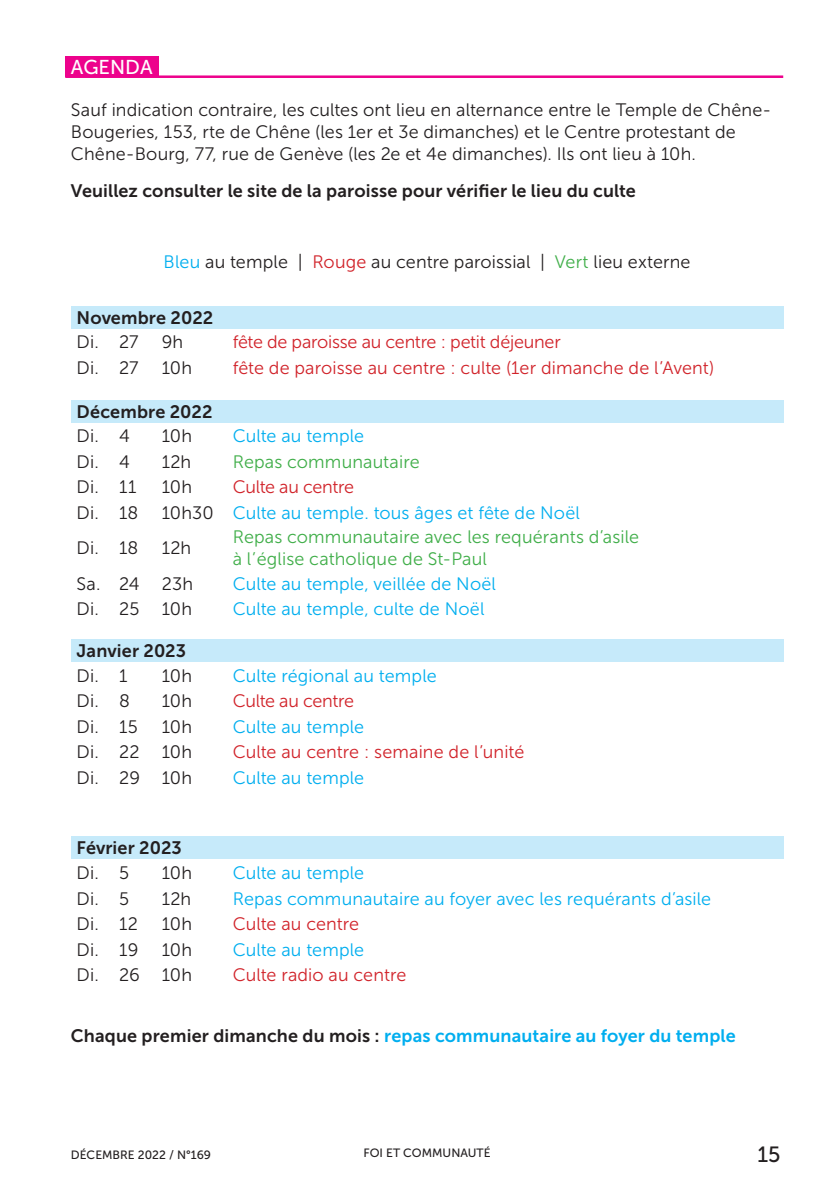
<style>
.page{position:relative;width:840px;height:1191px;background:#fff}
.page>*{position:absolute;margin:0;border:0;box-sizing:border-box;transform-origin:0 0}
.t1{font:22px "Museo Sans 500";color:#231f20}
.t2{font:20px "Museo Sans 500";color:#fff}
.t3{font:18px/22px "Museo Sans 300";letter-spacing:.01em;color:#231f20}
.t4{font:18px "Museo Sans 300";letter-spacing:.005em;color:#00aeef}
.t5{font:18px "Museo Sans 300";letter-spacing:-.005em;color:#d1232a}
.t6{font:18px "Museo Sans 700";letter-spacing:.005em;color:#231f20}
.t7{font:18px/22px "Museo Sans 300";letter-spacing:.005em;color:#40ae49}
.t8{font:18px "Museo Sans 700";letter-spacing:.01em;color:#00aeef}
.t9{font:12px "Museo Sans 500";color:#231f20}
.s1{color:#00aeef}
.s2{color:#d1232a}
.s3{color:#40ae49}
.s4{color:#231f20}
</style>
<div class="page">
<div style="left:65px;top:57px;width:93px;height:20px;background:#ed028c"></div>
<hr style="left:65px;top:75px;width:717px;height:3px;background:#ed028c">
<div style="left:71px;top:400px;width:711px;height:23px;background:#c6eafa"></div>
<div style="left:71px;top:306px;width:711px;height:23px;background:#c6eafa"></div>
<div style="left:71px;top:639px;width:711px;height:23px;background:#c6eafa"></div>
<div style="left:71px;top:836px;width:711px;height:22px;background:#c6eafa"></div>
<p class="t2" style="left:71px;top:56px;width:83px">AGENDA</p>
<p class="t3" style="left:71px;top:99px;width:701px">Sauf indication contraire, les cultes ont lieu en alternance entre le Temple de Chêne-<br>Bougeries, 153, rte de Chêne (les 1er et 3e dimanches) et le Centre protestant de<br>Chêne-Bourg, 77, rue de Genève (les 2e et 4e dimanches). Ils ont lieu à 10h.</p>
<p class="t6" style="left:71px;top:180px;width:566px">Veuillez consulter le site de la paroisse pour vérifier le lieu du culte</p>
<p class="t3" style="left:163px;top:250px;width:528px"><span class="s1">Bleu</span> au temple | <span class="s2">Rouge</span> au centre paroissial | <span class="s3">Vert</span> lieu externe</p>
<p class="t6" style="left:77px;top:308px;width:138px">Novembre 2022</p>
<p class="t3" style="left:77px;top:331px;width:63px">Di. 27</p>
<p class="t3" style="left:162px;top:331px;width:23px">9h</p>
<p class="t5" style="left:232px;top:332px;width:329px">fête de paroisse au centre : petit déjeuner</p>
<p class="t3" style="left:77px;top:357px;width:63px">Di. 27</p>
<p class="t3" style="left:162px;top:357px;width:32px">10h</p>
<p class="t5" style="left:232px;top:358px;width:483px">fête de paroisse au centre : culte (1er dimanche de l’Avent)</p>
<p class="t6" style="left:77px;top:402px;width:137px">Décembre 2022</p>
<p class="t3" style="left:77px;top:425px;width:55px">Di. 4</p>
<p class="t3" style="left:162px;top:425px;width:32px">10h</p>
<p class="t4" style="left:232px;top:426px;width:133px">Culte au temple</p>
<p class="t3" style="left:77px;top:451px;width:55px">Di. 4</p>
<p class="t3" style="left:162px;top:451px;width:31px">12h</p>
<p class="t7" style="left:232px;top:451px;width:188px">Repas communautaire</p>
<p class="t3" style="left:77px;top:476px;width:61px">Di. 11</p>
<p class="t3" style="left:162px;top:476px;width:32px">10h</p>
<p class="t5" style="left:232px;top:477px;width:123px">Culte au centre</p>
<p class="t3" style="left:77px;top:502px;width:63px">Di. 18</p>
<p class="t4" style="left:162px;top:503px;width:419px"><span class="s4">10h30</span> Culte au temple. tous âges et fête de Noël</p>
<p class="t3" style="left:77px;top:537px;width:63px">Di. 18</p>
<p class="t3" style="left:162px;top:537px;width:31px">12h</p>
<p class="t7" style="left:232px;top:526px;width:408px">Repas communautaire avec les requérants d’asile à l’église catholique de St-Paul</p>
<p class="t3" style="left:77px;top:573px;width:118px">Sa. 24 23h</p>
<p class="t4" style="left:232px;top:574px;width:265px">Culte au temple, veillée de Noël</p>
<p class="t3" style="left:77px;top:598px;width:117px">Di. 25 10h</p>
<p class="t4" style="left:232px;top:599px;width:253px">Culte au temple, culte de Noël</p>
<p class="t6" style="left:77px;top:641px;width:111px">Janvier 2023</p>
<p class="t3" style="left:77px;top:664px;width:52px">Di. 1</p>
<p class="t3" style="left:162px;top:664px;width:32px">10h</p>
<p class="t4" style="left:232px;top:665px;width:205px">Culte régional au temple</p>
<p class="t3" style="left:77px;top:690px;width:55px">Di. 8</p>
<p class="t3" style="left:162px;top:690px;width:32px">10h</p>
<p class="t5" style="left:232px;top:691px;width:123px">Culte au centre</p>
<p class="t3" style="left:77px;top:715px;width:63px">Di. 15</p>
<p class="t3" style="left:162px;top:715px;width:32px">10h</p>
<p class="t4" style="left:232px;top:716px;width:133px">Culte au temple</p>
<p class="t3" style="left:77px;top:741px;width:117px">Di. 22 10h</p>
<p class="t5" style="left:232px;top:742px;width:293px">Culte au centre : semaine de l’unité</p>
<p class="t3" style="left:77px;top:766px;width:117px">Di. 29 10h</p>
<p class="t4" style="left:232px;top:767px;width:133px">Culte au temple</p>
<p class="t6" style="left:77px;top:837px;width:107px">Février 2023</p>
<p class="t3" style="left:77px;top:861px;width:54px">Di. 5</p>
<p class="t3" style="left:162px;top:861px;width:32px">10h</p>
<p class="t4" style="left:232px;top:863px;width:133px">Culte au temple</p>
<p class="t3" style="left:77px;top:888px;width:54px">Di. 5</p>
<p class="t3" style="left:162px;top:888px;width:31px">12h</p>
<p class="t4" style="left:232px;top:889px;width:480px">Repas communautaire au foyer avec les requérants d’asile</p>
<p class="t3" style="left:77px;top:913px;width:63px">Di. 12</p>
<p class="t3" style="left:162px;top:913px;width:32px">10h</p>
<p class="t5" style="left:232px;top:914px;width:128px">Culte au centre</p>
<p class="t3" style="left:77px;top:939px;width:63px">Di. 19</p>
<p class="t3" style="left:162px;top:939px;width:32px">10h</p>
<p class="t4" style="left:232px;top:940px;width:133px">Culte au temple</p>
<p class="t3" style="left:77px;top:964px;width:117px">Di. 26 10h</p>
<p class="t5" style="left:232px;top:965px;width:175px">Culte radio au centre</p>
<p class="t8" style="left:71px;top:1025px;width:665px"><span class="s4">Chaque premier dimanche du mois :</span> repas communautaire au foyer du temple</p>
<p class="t9" style="left:71px;top:1148px;width:141px">DÉCEMBRE 2022 / N°169</p>
<p class="t9" style="left:363px;top:1146px;width:128px">FOI ET COMMUNAUTÉ</p>
<p class="t1" style="left:757px;top:1142px;width:25px">15</p>
</div>
